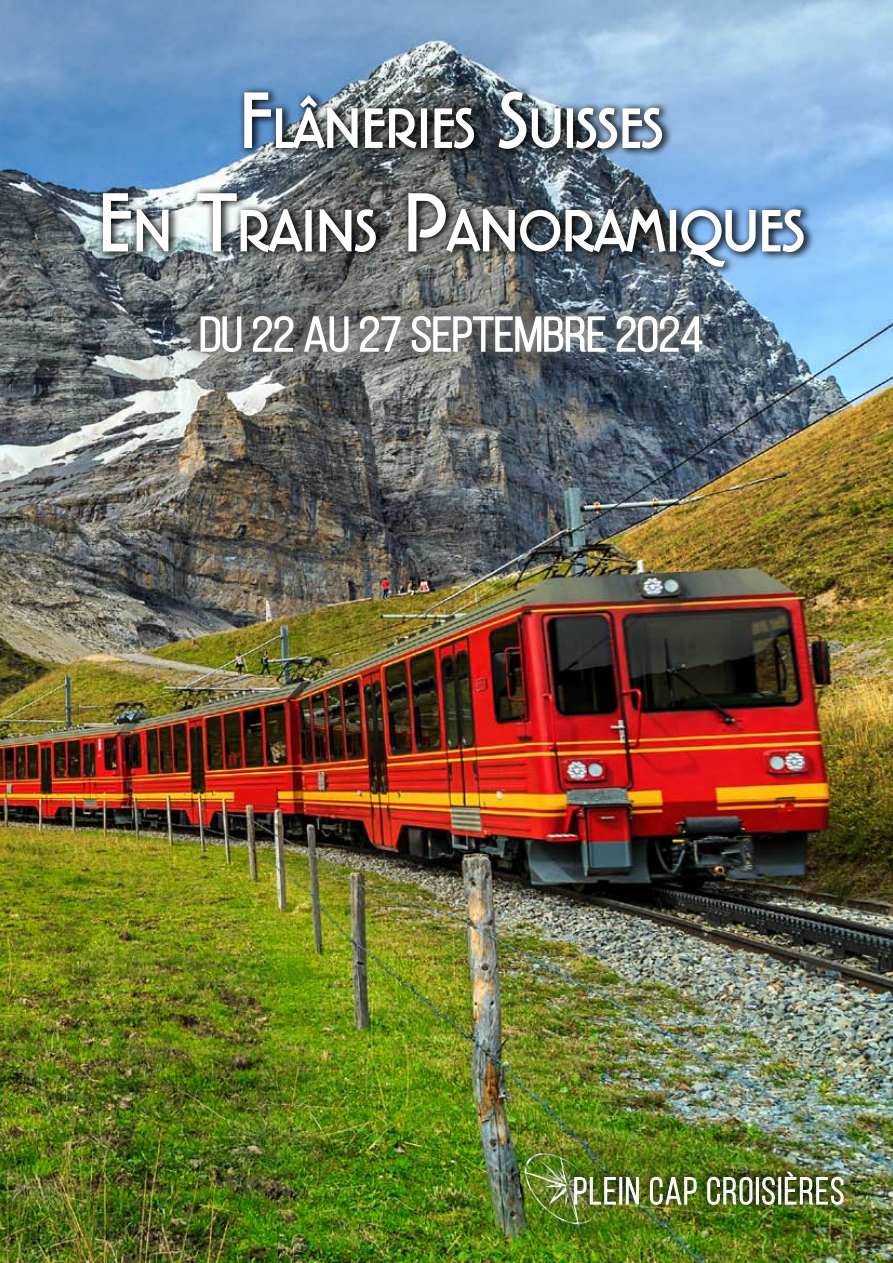
<style>
.page{position:relative;width:893px;height:1263px;background:#fff}
.page>*{position:absolute;margin:0;border:0;box-sizing:border-box;transform-origin:0 0}
.t1{font:69px "Linotype Banjoman Text";color:#fff;scale:.95 1}
.t2{font:65.7px "Linotype Banjoman Text";color:#fff;scale:.95 1}
.t3{font:48px "Bebas Neue";color:#fff;scale:1.19 1}
.t4{font:37.5px "Bebas Neue";letter-spacing:.05em;color:#fff}
.s1{font-size:93.75px}
.s2{font-size:98.55px}
</style>
<div class="page">
<img style="left:0;top:0;width:893px;height:1263px">
<div style="left:167px;top:291px;width:618px;height:142px;background:#000;opacity:.75"></div>
<div style="left:191px;top:306px;width:585px;height:110px;background:#fff;opacity:.75"></div>
<svg style="left:200px;top:324px;width:43px;height:29px"></svg>
<svg style="left:252px;top:324px;width:43px;height:29px"></svg>
<svg style="left:303px;top:324px;width:47px;height:29px"></svg>
<svg style="left:359px;top:324px;width:42px;height:29px"></svg>
<svg style="left:411px;top:324px;width:195px;height:30px"></svg>
<svg style="left:615px;top:324px;width:88px;height:29px"></svg>
<div style="left:99px;top:84px;width:794px;height:240px;background:#000;opacity:.75"></div>
<svg style="left:243px;top:91px;width:175px;height:59px"></svg>
<div style="left:421px;top:108px;width:6px;height:40px;border:2px solid #fff"></div>
<svg style="left:433px;top:106px;width:43px;height:44px"></svg>
<svg style="left:497px;top:90px;width:65px;height:60px;background:#7d8890"></svg>
<div style="left:567px;top:108px;width:6px;height:40px;border:2px solid #fff"></div>
<svg style="left:575px;top:106px;width:89px;height:44px"></svg>
<svg style="left:102px;top:192px;width:68px;height:61px"></svg>
<svg style="left:196px;top:192px;width:108px;height:62px"></svg>
<div style="left:305px;top:210px;width:7px;height:41px;border:2px solid #fff"></div>
<svg style="left:318px;top:208px;width:59px;height:45px"></svg>
<svg style="left:407px;top:192px;width:260px;height:62px;background:#707579"></svg>
<div style="left:670px;top:210px;width:6px;height:41px;border:2px solid #fff"></div>
<svg style="left:680px;top:208px;width:125px;height:60px;background:#849eb9"></svg>
<img style="left:518px;top:1152px;width:79px;height:78px">
<img style="left:563px;top:1160px;width:330px;height:84px">
<svg style="left:574px;top:1176px;width:42px;height:29px"></svg>
<div style="left:619px;top:1177px;width:3px;height:27px;border:1px solid #fff"></div>
<svg style="left:625px;top:1176px;width:14px;height:31px"></svg>
<svg style="left:649px;top:1176px;width:48px;height:30px"></svg>
<svg style="left:706px;top:1176px;width:47px;height:30px"></svg>
<div style="left:756px;top:1177px;width:3px;height:27px;border:1px solid #fff"></div>
<svg style="left:762px;top:1176px;width:14px;height:30px"></svg>
<div style="left:778px;top:1177px;width:3px;height:27px;border:1px solid #fff"></div>
<img style="left:784px;top:1170px;width:60px;height:36px">
<h2 class="t2" style="left:239px;top:95px;width:449px"><span class="s1">F</span>lâneries <span class="s1">S</span>uisses</h2>
<h1 class="t1" style="left:97px;top:196px;width:747px"><span class="s2">E</span> n <span class="s2">T</span>rains <span class="s2">P</span>anoramiques</h1>
<p class="t3" style="left:199px;top:309px;width:425px">DU 22 AU 27 SEPTEMBRE 2024</p>
<p class="t4" style="left:573px;top:1171px;width:272px">PLEIN CAP CROISIÈRES</p>
</div>
